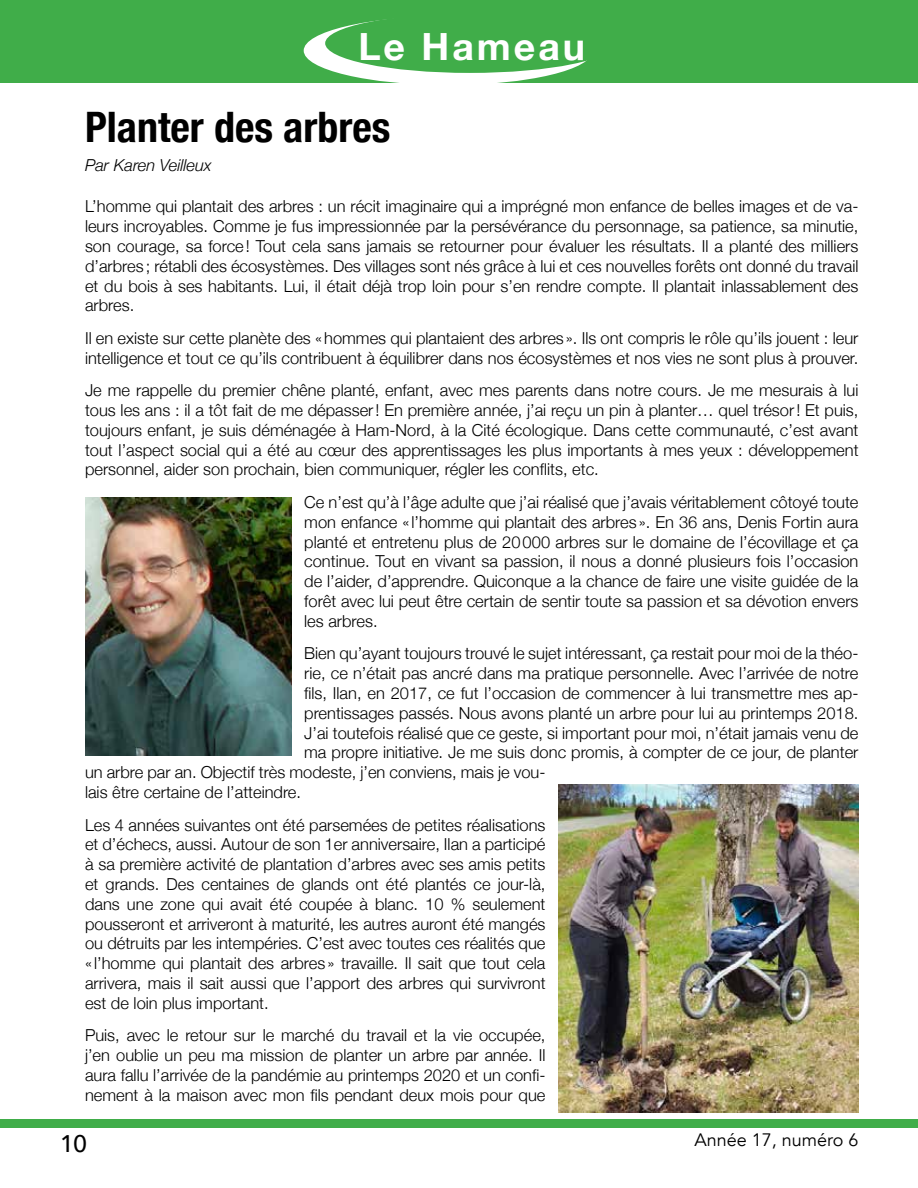
<style>
.page{position:relative;width:918px;height:1188px;background:#fff}
.page>*{position:absolute;margin:0;border:0;box-sizing:border-box;transform-origin:0 0}
.t1{font:700 condensed 42px "Helvetica Neue";color:#000}
.t2{font:700 37.5px "Helvetica Neue";letter-spacing:.08em;color:#fff}
.t3{font:500 24px "Avenir";color:#000}
.t4{font:18px "Avenir";color:#000}
.t5{font:300 16.5px/19.8px "Helvetica Neue";color:#000;text-align:justify}
.t6{font:italic 300 16.5px "Helvetica Neue";color:#000}
</style>
<div class="page">
<div style="left:0;top:0;width:918px;height:83px;background:#40ad49"></div>
<div style="left:0;top:1119px;width:918px;height:9px;background:#40ad49"></div>
<div style="left:304px;top:16px;width:289px;height:69px;background:#fff;border-radius:50%"></div>
<div style="left:325px;top:14px;width:289px;height:59px;background:#40ad49;border-radius:50%"></div>
<img style="left:85px;top:497px;width:206px;height:258px">
<img style="left:558px;top:784px;width:300px;height:328px">
<h2 class="t2" style="left:358px;top:17px;width:228px">Le Hameau</h2>
<h1 class="t1" style="left:85px;top:93px;width:307px">Planter des arbres</h1>
<p class="t6" style="left:85px;top:152px;width:128px">Par Karen Veilleux</p>
<p class="t5" style="left:85px;top:195px;width:775px">L’homme qui plantait des arbres : un récit imaginaire qui a imprégné mon enfance de belles images et de va&shy;leurs incroyables. Comme je fus impressionnée par la persévérance du personnage, sa patience, sa minutie, son courage, sa force! Tout cela sans jamais se retourner pour évaluer les résultats. Il a planté des milliers d’arbres ; rétabli des écosystèmes. Des villages sont nés grâce à lui et ces nouvelles forêts ont donné du travail et du bois à ses habitants. Lui, il était déjà trop loin pour s’en rendre compte. Il plantait inlassablement des arbres.</p>
<p class="t5" style="left:85px;top:327px;width:775px">Il en existe sur cette planète des «hommes qui plantaient des arbres ». Ils ont compris le rôle qu’ils jouent : leur intelligence et tout ce qu’ils contribuent à équilibrer dans nos écosystèmes et nos vies ne sont plus à prouver.</p>
<p class="t5" style="left:85px;top:379px;width:775px">Je me rappelle du premier chêne planté, enfant, avec mes parents dans notre cours. Je me mesurais à lui tous les ans : il a tôt fait de me dépasser! En première année, j’ai reçu un pin à planter… quel trésor! Et puis, toujours enfant, je suis déménagée à Ham-Nord, à la Cité écologique. Dans cette communauté, c’est avant tout l’aspect social qui a été au cœur des apprentissages les plus importants à mes yeux : développement personnel, aider son prochain, bien communiquer, régler les conflits, etc.</p>
<p class="t5" style="left:304px;top:491px;width:556px">Ce n’est qu’à l’âge adulte que j’ai réalisé que j’avais véritablement côtoyé toute mon enfance « l’homme qui plantait des arbres ». En 36 ans, Denis Fortin aura planté et entretenu plus de 20000 arbres sur le domaine de l’écovillage et ça continue. Tout en vivant sa passion, il nous a donné plusieurs fois l’occasion de l’aider, d’apprendre. Quiconque a la chance de faire une visite guidée de la forêt avec lui peut être certain de sentir toute sa passion et sa dévotion envers les arbres.</p>
<p class="t5" style="left:304px;top:642px;width:556px">Bien qu’ayant toujours trouvé le sujet intéressant, ça restait pour moi de la théo-</p>
<p class="t5" style="left:304px;top:662px;width:556px">rie, ce n’était pas ancré dans ma pratique personnelle. Avec l’arrivée de notre</p>
<p class="t5" style="left:304px;top:682px;width:556px">fils, Ilan, en 2017, ce fut l’occasion de commencer à lui transmettre mes ap-</p>
<p class="t5" style="left:304px;top:702px;width:556px">prentissages passés. Nous avons planté un arbre pour lui au printemps 2018.</p>
<p class="t5" style="left:304px;top:722px;width:556px">J’ai toutefois réalisé que ce geste, si important pour moi, n’était jamais venu de</p>
<p class="t5" style="left:304px;top:741px;width:556px">ma propre initiative. Je me suis donc promis, à compter de ce jour, de planter</p>
<p class="t5" style="left:85px;top:761px;width:462px">un arbre par an. Objectif très modeste, j’en conviens, mais je vou-</p>
<p class="t5" style="left:85px;top:781px;width:218px">lais être certaine de l’atteindre.</p>
<p class="t5" style="left:85px;top:814px;width:462px">Les 4 années suivantes ont été parsemées de petites réalisations et d’échecs, aussi. Autour de son 1er anniversaire, Ilan a participé à sa première activité de plantation d’arbres avec ses amis petits et grands. Des centaines de glands ont été plantés ce jour-là, dans une zone qui avait été coupée à blanc. 10 % seulement pousseront et arriveront à maturité, les autres auront été mangés ou détruits par les intempéries. C’est avec toutes ces réalités que « l’homme qui plantait des arbres » travaille. Il sait que tout cela arrivera, mais il sait aussi que l’apport des arbres qui survivront est de loin plus important.</p>
<p class="t5" style="left:85px;top:1024px;width:462px">Puis, avec le retour sur le marché du travail et la vie occupée, j’en oublie un peu ma mission de planter un arbre par année. Il aura fallu l’arrivée de la pandémie au printemps 2020 et un confi&shy;nement à la maison avec mon fils pendant deux mois pour que</p>
<h3 class="t3" style="left:60px;top:1123px;width:28px">10</h3>
<p class="t4" style="left:694px;top:1130px;width:166px">Année 17, numéro 6</p>
</div>
